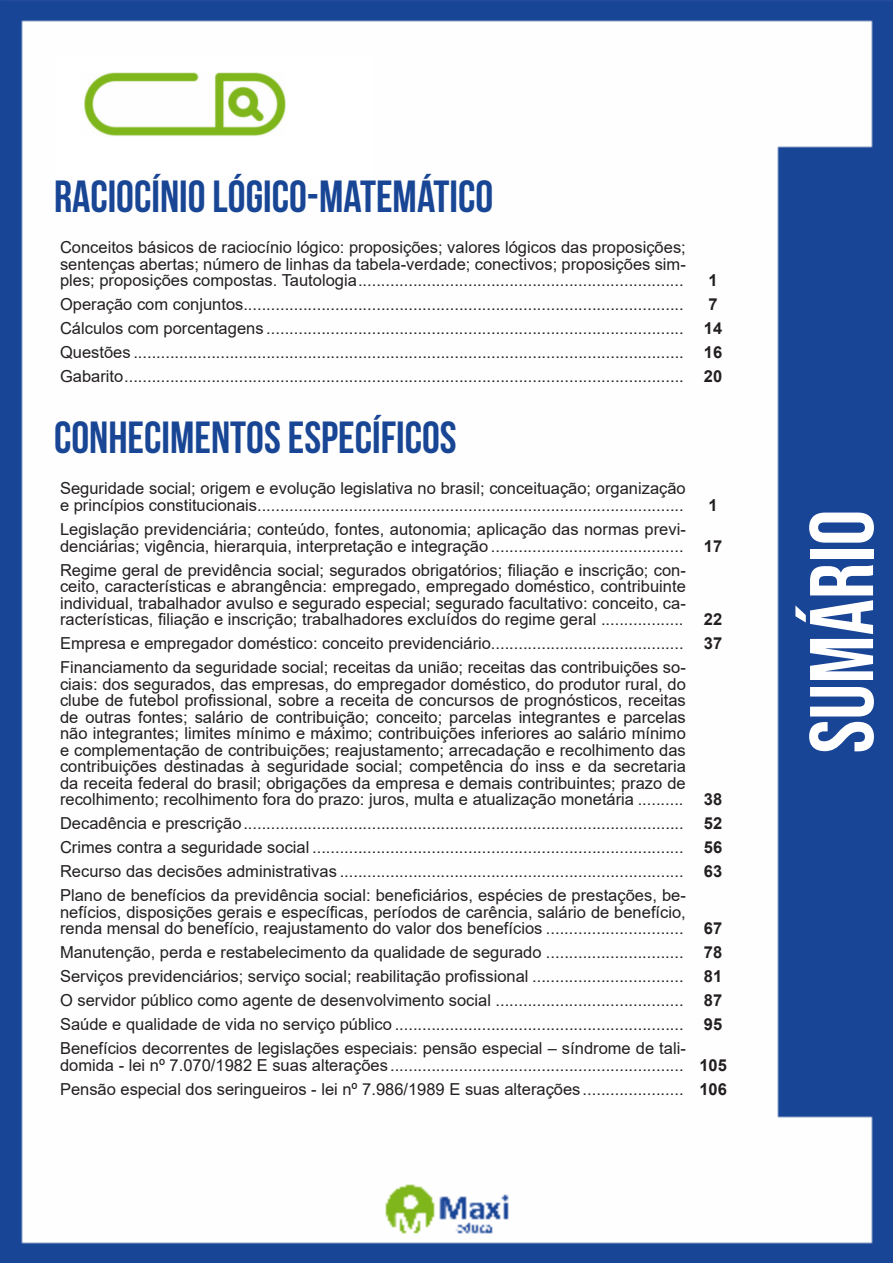
<style>
.page{position:relative;width:893px;height:1263px;background:#fff}
.page>*{position:absolute;margin:0;border:0;box-sizing:border-box;transform-origin:0 0}
.t1{font:90px "Bebas Neue";color:#fff}
.t2{font:700 45px "Bebas Neue";color:#184695}
.ALTERNATIVAS{font:16.5px/16.5px "Arial";color:#231f20;text-align:justify}
.INDICE{font:700 16.5px "Arial";color:#231f20}
</style>
<div class="page">
<img style="left:0;top:0;width:893px;height:1263px">
<div style="left:55px;top:55px;width:317px;height:121px;background:#fff"></div>
<img style="left:84px;top:72px;width:201px;height:64px">
<p class="t2" style="left:54px;top:172px;width:441px">RACIOCÍNIO LÓGICO-MATEMÁTICO</p>
<p class="ALTERNATIVAS" style="left:60px;top:239px;width:627px">Conceitos básicos de raciocínio lógico: proposições; valores lógicos das proposições; sentenças abertas; número de linhas da tabela-verdade; conectivos; proposições sim&shy;ples; proposições compostas. Tautologia.......................................................................</p>
<p class="INDICE" style="left:708px;top:269px;width:11px">1</p>
<p class="ALTERNATIVAS" style="left:60px;top:296px;width:625px">Operação com conjuntos................................................................................................</p>
<p class="INDICE" style="left:708px;top:293px;width:11px">7</p>
<p class="ALTERNATIVAS" style="left:60px;top:320px;width:625px">Cálculos com porcentagens ...........................................................................................</p>
<p class="INDICE" style="left:704px;top:317px;width:20px">14</p>
<p class="ALTERNATIVAS" style="left:60px;top:344px;width:625px">Questões ........................................................................................................................</p>
<p class="INDICE" style="left:704px;top:341px;width:20px">16</p>
<p class="ALTERNATIVAS" style="left:60px;top:368px;width:625px">Gabarito..........................................................................................................................</p>
<p class="INDICE" style="left:704px;top:365px;width:20px">20</p>
<p class="t2" style="left:54px;top:413px;width:404px">CONHECIMENTOS ESPECÍFICOS</p>
<p class="ALTERNATIVAS" style="left:60px;top:480px;width:627px">Seguridade social; origem e evolução legislativa no brasil; conceituação; organização e princípios constitucionais.............................................................................................</p>
<p class="INDICE" style="left:708px;top:494px;width:11px">1</p>
<p class="ALTERNATIVAS" style="left:60px;top:521px;width:627px">Legislação previdenciária; conteúdo, fontes, autonomia; aplicação das normas previ&shy;denciárias; vigência, hierarquia, interpretação e integração ..........................................</p>
<p class="ALTERNATIVAS" style="left:60px;top:561px;width:627px">Regime geral de previdência social; segurados obrigatórios; filiação e inscrição; con&shy;ceito, características e abrangência: empregado, empregado doméstico, contribuinte individual, trabalhador avulso e segurado especial; segurado facultativo: conceito, ca&shy;racterísticas, filiação e inscrição; trabalhadores excluídos do regime geral ..................</p>
<p class="INDICE" style="left:704px;top:534px;width:20px">17</p>
<p class="INDICE" style="left:704px;top:608px;width:20px">22</p>
<p class="ALTERNATIVAS" style="left:60px;top:635px;width:625px">Empresa e empregador doméstico: conceito previdenciário..........................................</p>
<p class="INDICE" style="left:704px;top:632px;width:20px">37</p>
<p class="ALTERNATIVAS" style="left:60px;top:659px;width:627px">Financiamento da seguridade social; receitas da união; receitas das contribuições so&shy;ciais: dos segurados, das empresas, do empregador doméstico, do produtor rural, do clube de futebol profissional, sobre a receita de concursos de prognósticos, receitas de outras fontes; salário de contribuição; conceito; parcelas integrantes e parcelas não integrantes; limites mínimo e máximo; contribuições inferiores ao salário mínimo e complementação de contribuições; reajustamento; arrecadação e recolhimento das contribuições destinadas à seguridade social; competência do inss e da secretaria da receita federal do brasil; obrigações da empresa e demais contribuintes; prazo de recolhimento; recolhimento fora do prazo: juros, multa e atualização monetária ..........</p>
<p class="INDICE" style="left:704px;top:788px;width:20px">38</p>
<p class="ALTERNATIVAS" style="left:60px;top:815px;width:625px">Decadência e prescrição................................................................................................</p>
<p class="INDICE" style="left:704px;top:812px;width:20px">52</p>
<p class="ALTERNATIVAS" style="left:60px;top:839px;width:625px">Crimes contra a seguridade social .................................................................................</p>
<p class="INDICE" style="left:704px;top:836px;width:20px">56</p>
<p class="ALTERNATIVAS" style="left:60px;top:863px;width:625px">Recurso das decisões administrativas ...........................................................................</p>
<p class="INDICE" style="left:704px;top:860px;width:20px">63</p>
<p class="ALTERNATIVAS" style="left:60px;top:887px;width:627px">Plano de benefícios da previdência social: beneficiários, espécies de prestações, be&shy;nefícios, disposições gerais e específicas, períodos de carência, salário de benefício, renda mensal do benefício, reajustamento do valor dos benefícios ..............................</p>
<p class="INDICE" style="left:704px;top:917px;width:20px">67</p>
<p class="ALTERNATIVAS" style="left:60px;top:944px;width:625px">Manutenção, perda e restabelecimento da qualidade de segurado ..............................</p>
<p class="INDICE" style="left:704px;top:941px;width:20px">78</p>
<p class="ALTERNATIVAS" style="left:60px;top:968px;width:625px">Serviços previdenciários; serviço social; reabilitação profissional .................................</p>
<p class="INDICE" style="left:704px;top:965px;width:20px">81</p>
<p class="ALTERNATIVAS" style="left:60px;top:992px;width:625px">O servidor público como agente de desenvolvimento social .........................................</p>
<p class="INDICE" style="left:704px;top:989px;width:20px">87</p>
<p class="ALTERNATIVAS" style="left:60px;top:1016px;width:625px">Saúde e qualidade de vida no serviço público ...............................................................</p>
<p class="INDICE" style="left:704px;top:1013px;width:20px">95</p>
<p class="ALTERNATIVAS" style="left:60px;top:1040px;width:627px">Benefícios decorrentes de legislações especiais: pensão especial – síndrome de tali&shy;domida - lei nº 7.070/1982 E suas alterações ................................................................</p>
<p class="INDICE" style="left:699px;top:1053px;width:29px">105</p>
<p class="ALTERNATIVAS" style="left:60px;top:1080px;width:625px">Pensão especial dos seringueiros - lei nº 7.986/1989 E suas alterações ......................</p>
<p class="INDICE" style="left:699px;top:1077px;width:29px">106</p>
<h1 class="t1" style="left:791px;top:753px;width:245px;rotate:-90deg">sumário</h1>
</div>
